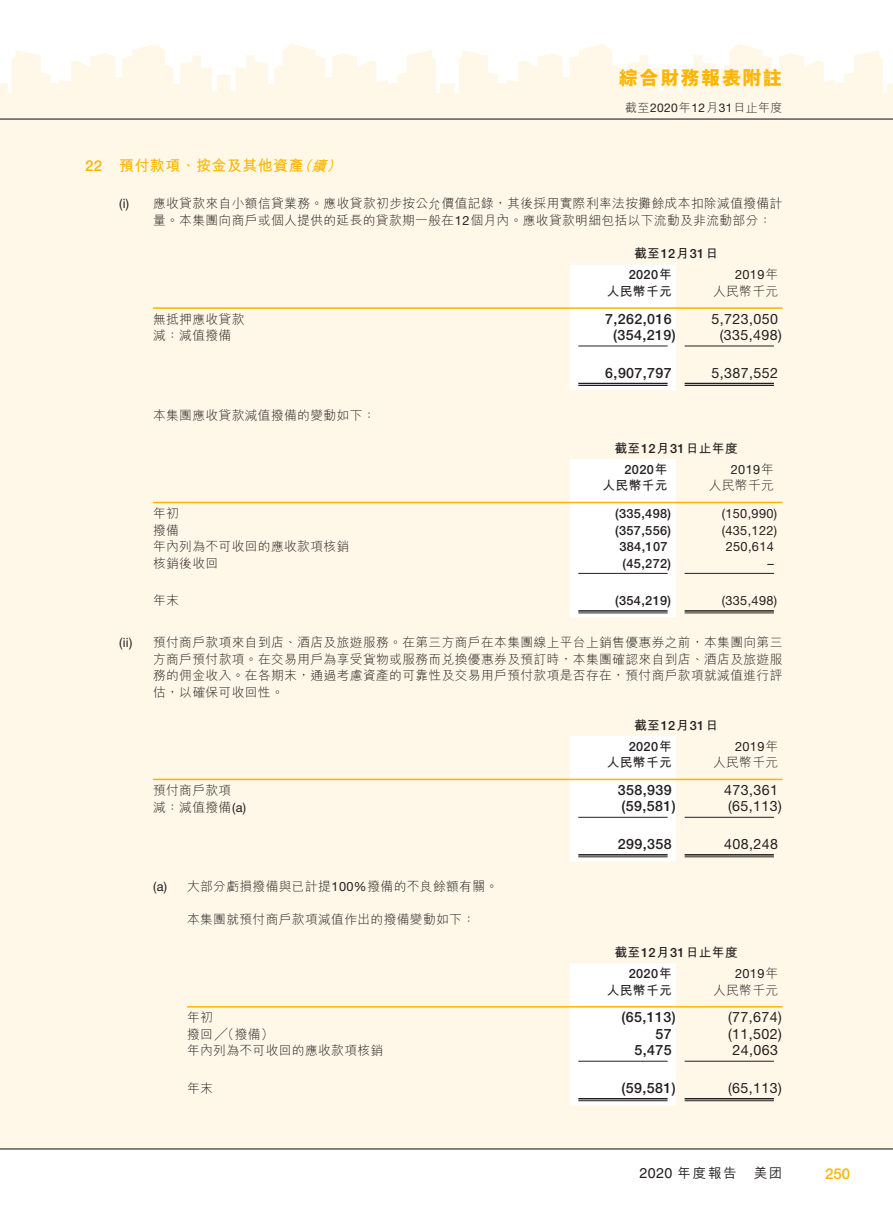
<style>
.page{position:relative;width:893px;height:1212px;background:#fff}
.page>*{position:absolute;margin:0;border:0;box-sizing:border-box;transform-origin:0 0}
.t1{font:800 19.5px "M Hei HK";letter-spacing:.055em;color:#ffb500}
.t2{font:700 15px "M Hei HK";letter-spacing:.03em;color:#ffb500}
.t3{font:500 15px "Helvetica Neue LT Std";color:#ffb500}
.t4{font:14.25px "Helvetica Neue LT Std";letter-spacing:.03em;color:#231f20}
.t5{font:500 14.25px "Helvetica Neue LT Std";letter-spacing:.03em;color:#231f20}
.t6{font:14.25px "Helvetica LT Std";color:#231f20}
.t7{font:italic 700 14.25px "M Hei HK";color:#ffb500}
.t8{font:500 13.5px "M Hei HKS";color:#231f20}
.t9{font:300 12.75px/16.5px "M Hei HK";letter-spacing:.03em;color:#231f20;text-align:justify}
.t10{font:12.75px "Helvetica Neue LT Std";letter-spacing:.03em;color:#231f20}
.t11{font:500 12.75px "Helvetica Neue LT Std";letter-spacing:.03em;color:#231f20}
.t12{font:700 12.75px "M Hei HK";letter-spacing:.03em;color:#231f20}
.t13{font:300 12px "M Hei HK";letter-spacing:.03em;color:#231f20}
.s1{font-family:"Helvetica Neue LT Std";font-weight:400}
.s2{font-family:"Helvetica Neue LT Std";font-weight:500}
.s3{font-family:"M Hei HK";font-weight:300}
.s4{font-family:"M Hei HK";font-weight:700}
.s5{font-family:"M Hei HK";font-weight:500;font-size:13.5px}
</style>
<div class="page">
<div style="left:0;top:119px;width:893px;height:1093px;background:#fff7e7"></div>
<div style="left:0;top:1148px;width:893px;height:64px;background:#fff"></div>
<hr style="left:0;top:1148px;width:893px;height:2px;background:#57585a">
<svg style="left:0;top:44px;width:893px;height:74px"></svg>
<hr style="left:0;top:118px;width:893px;height:2px;background:#57585a">
<div style="left:570px;top:265px;width:106px;height:125px;background:#fff"></div>
<hr style="left:153px;top:307px;width:417px;height:2px;background:#ffb500">
<hr style="left:570px;top:307px;width:106px;height:2px;background:#ffb500">
<hr style="left:676px;top:307px;width:106px;height:2px;background:#ffb500">
<hr style="left:578px;top:346px;width:90px;height:1px;background:#231f20">
<hr style="left:685px;top:346px;width:89px;height:1px;background:#231f20">
<hr style="left:578px;top:383px;width:90px;height:1px;background:#231f20">
<hr style="left:578px;top:385px;width:90px;height:1px;background:#231f20">
<hr style="left:685px;top:383px;width:89px;height:1px;background:#231f20">
<hr style="left:685px;top:385px;width:89px;height:1px;background:#231f20">
<div style="left:570px;top:459px;width:106px;height:159px;background:#fff"></div>
<hr style="left:153px;top:502px;width:417px;height:1px;background:#ffb500">
<hr style="left:570px;top:502px;width:106px;height:1px;background:#ffb500">
<hr style="left:676px;top:502px;width:106px;height:1px;background:#ffb500">
<hr style="left:578px;top:573px;width:90px;height:1px;background:#231f20">
<hr style="left:685px;top:573px;width:89px;height:1px;background:#231f20">
<hr style="left:578px;top:610px;width:90px;height:2px;background:#231f20">
<hr style="left:578px;top:613px;width:90px;height:1px;background:#231f20">
<hr style="left:685px;top:610px;width:89px;height:2px;background:#231f20">
<hr style="left:685px;top:613px;width:89px;height:1px;background:#231f20">
<div style="left:570px;top:736px;width:106px;height:125px;background:#fff"></div>
<hr style="left:153px;top:779px;width:417px;height:1px;background:#ffb500">
<hr style="left:570px;top:779px;width:106px;height:1px;background:#ffb500">
<hr style="left:676px;top:779px;width:106px;height:1px;background:#ffb500">
<hr style="left:578px;top:817px;width:90px;height:1px;background:#231f20">
<hr style="left:685px;top:817px;width:89px;height:1px;background:#231f20">
<hr style="left:578px;top:854px;width:90px;height:1px;background:#231f20">
<hr style="left:578px;top:856px;width:90px;height:1px;background:#231f20">
<hr style="left:685px;top:854px;width:89px;height:1px;background:#231f20">
<hr style="left:685px;top:856px;width:89px;height:1px;background:#231f20">
<div style="left:570px;top:963px;width:106px;height:142px;background:#fff"></div>
<hr style="left:187px;top:1006px;width:383px;height:1px;background:#ffb500">
<hr style="left:570px;top:1006px;width:106px;height:1px;background:#ffb500">
<hr style="left:676px;top:1006px;width:106px;height:1px;background:#ffb500">
<hr style="left:578px;top:1061px;width:90px;height:1px;background:#231f20">
<hr style="left:685px;top:1061px;width:89px;height:1px;background:#231f20">
<hr style="left:578px;top:1098px;width:90px;height:1px;background:#231f20">
<hr style="left:578px;top:1100px;width:90px;height:1px;background:#231f20">
<hr style="left:685px;top:1098px;width:89px;height:1px;background:#231f20">
<hr style="left:685px;top:1100px;width:89px;height:1px;background:#231f20">
<p class="t3" style="left:85px;top:156px;width:19px">22</p>
<p class="t2" style="left:119px;top:154px;width:186px">預付款項、按金及其他資產</p>
<p class="t7" style="left:297px;top:155px;width:21px">（</p>
<p class="t7" style="left:327px;top:155px;width:21px">(</p>
<p class="t7" style="left:312px;top:155px;width:21px">續</p>
<h1 class="t1" style="left:619px;top:65px;width:165px">綜合財務報表附註</h1>
<p class="t13" style="left:625px;top:102px;width:159px">截至<span class="s1">2020</span>年<span class="s1">12</span>月<span class="s1">31</span>日止年度</p>
<p class="t10" style="left:119px;top:196px;width:12px">) i(</p>
<p class="t10" style="left:119px;top:635px;width:15px">i i( )</p>
<p class="t9" style="left:153px;top:195px;width:631px">應收貸款來自小額信貸業務。應收貸款初步按公允價值記錄，其後採用實際利率法按攤餘成本扣除減值撥備計</p>
<p class="t9" style="left:153px;top:211px;width:620px">量。本集團向商戶或個人提供的延長的貸款期一般在<span class="s1">12</span>個月內。應收貸款明細包括以下流動及非流動部分：</p>
<p class="t12" style="left:634px;top:244px;width:85px">截至<span class="s2">12</span>月<span class="s2">31</span>日</p>
<p class="t10" style="left:735px;top:267px;width:45px">2019<span class="s3">年</span></p>
<p class="t11" style="left:629px;top:267px;width:45px">2020<span class="s4">年</span></p>
<p class="t12" style="left:607px;top:282px;width:67px">人民幣千元</p>
<p class="t9" style="left:713px;top:283px;width:67px">人民幣千元</p>
<p class="t9" style="left:153px;top:311px;width:93px">無抵押應收貸款</p>
<p class="t5" style="left:605px;top:310px;width:68px">7,262,016</p>
<p class="t4" style="left:712px;top:310px;width:68px">5,723,050</p>
<p class="t9" style="left:153px;top:327px;width:80px">減：減值撥備</p>
<p class="t5" style="left:613px;top:326px;width:64px">)354,219(</p>
<p class="t4" style="left:720px;top:326px;width:64px">)335,498(</p>
<p class="t5" style="left:605px;top:364px;width:68px">6,907,797</p>
<p class="t4" style="left:712px;top:364px;width:68px">5,387,552</p>
<p class="t9" style="left:153px;top:406px;width:224px">本集團應收貸款減值撥備的變動如下：</p>
<p class="t12" style="left:614px;top:439px;width:125px">截至<span class="s2">12</span>月<span class="s2">31</span>日止年度</p>
<p class="t10" style="left:731px;top:462px;width:45px">2019<span class="s3">年</span></p>
<p class="t11" style="left:624px;top:462px;width:45px">2020<span class="s4">年</span></p>
<p class="t12" style="left:602px;top:476px;width:67px">人民幣千元</p>
<p class="t9" style="left:709px;top:477px;width:67px">人民幣千元</p>
<p class="t9" style="left:153px;top:505px;width:27px">年初</p>
<p class="t11" style="left:615px;top:506px;width:58px">)335,498(</p>
<p class="t10" style="left:722px;top:506px;width:57px">)150,990(</p>
<p class="t9" style="left:153px;top:521px;width:27px">撥備</p>
<p class="t11" style="left:615px;top:522px;width:58px">)357,556(</p>
<p class="t10" style="left:722px;top:522px;width:57px">)435,122(</p>
<p class="t9" style="left:153px;top:538px;width:198px">年內列為不可收回的應收款項核銷</p>
<p class="t11" style="left:619px;top:539px;width:50px">384,107</p>
<p class="t10" style="left:726px;top:539px;width:50px">250,614</p>
<p class="t9" style="left:153px;top:554px;width:67px">核銷後收回</p>
<p class="t11" style="left:623px;top:555px;width:50px">)45,272(</p>
<p class="t10" style="left:768px;top:555px;width:8px">–</p>
<p class="t9" style="left:153px;top:592px;width:27px">年末</p>
<p class="t9" style="left:153px;top:634px;width:631px">預付商戶款項來自到店、酒店及旅遊服務。在第三方商戶在本集團線上平台上銷售優惠券之前，本集團向第三</p>
<p class="t11" style="left:615px;top:593px;width:58px">)354,219(</p>
<p class="t10" style="left:722px;top:593px;width:57px">)335,498(</p>
<p class="t9" style="left:153px;top:650px;width:631px">方商戶預付款項。在交易用戶為享受貨物或服務而兌換優惠券及預訂時，本集團確認來自到店、酒店及旅遊服務的佣金收入。在各期末，通過考慮資產的可靠性及交易用戶預付款項是否存在，預付商戶款項就減值進行評估，以確保可收回性。</p>
<p class="t12" style="left:634px;top:716px;width:85px">截至<span class="s2">12</span>月<span class="s2">31</span>日</p>
<p class="t10" style="left:735px;top:739px;width:45px">2019<span class="s3">年</span></p>
<p class="t11" style="left:629px;top:739px;width:45px">2020<span class="s4">年</span></p>
<p class="t9" style="left:153px;top:782px;width:80px">預付商戶款項</p>
<p class="t9" style="left:153px;top:798px;width:95px">減：減值撥備 <span class="s1">(a(</span></p>
<p class="t10" style="left:153px;top:879px;width:16px">a( )</p>
<p class="t9" style="left:187px;top:878px;width:313px">大部分虧損撥備與已計提<span class="s1">100%</span>撥備的不良餘額有關。</p>
<p class="t9" style="left:187px;top:911px;width:289px">本集團就預付商戶款項減值作出的撥備變動如下：</p>
<p class="t9" style="left:187px;top:1009px;width:27px">年初</p>
<p class="t9" style="left:187px;top:1026px;width:88px">撥回╱（撥備(</p>
<p class="t9" style="left:187px;top:1042px;width:198px">年內列為不可收回的應收款項核銷</p>
<p class="t9" style="left:187px;top:1080px;width:27px">年末</p>
<p class="t12" style="left:607px;top:753px;width:67px">人民幣千元</p>
<p class="t9" style="left:713px;top:754px;width:67px">人民幣千元</p>
<p class="t5" style="left:618px;top:781px;width:55px">358,939</p>
<p class="t4" style="left:724px;top:781px;width:55px">473,361</p>
<p class="t5" style="left:621px;top:798px;width:56px">)59,581(</p>
<p class="t4" style="left:728px;top:798px;width:55px">)65,113(</p>
<p class="t5" style="left:618px;top:835px;width:55px">299,358</p>
<p class="t4" style="left:724px;top:835px;width:55px">408,248</p>
<p class="t12" style="left:614px;top:943px;width:125px">截至<span class="s2">12</span>月<span class="s2">31</span>日止年度</p>
<p class="t10" style="left:735px;top:966px;width:45px">2019<span class="s3">年</span></p>
<p class="t11" style="left:629px;top:966px;width:45px">2020<span class="s4">年</span></p>
<p class="t12" style="left:607px;top:981px;width:67px">人民幣千元</p>
<p class="t9" style="left:713px;top:981px;width:67px">人民幣千元</p>
<p class="t5" style="left:622px;top:1009px;width:56px">)65,113(</p>
<p class="t4" style="left:728px;top:1009px;width:55px">)77,674(</p>
<p class="t5" style="left:656px;top:1025px;width:18px">57</p>
<p class="t4" style="left:728px;top:1025px;width:55px">)11,502(</p>
<p class="t5" style="left:635px;top:1042px;width:39px">5,475</p>
<p class="t4" style="left:733px;top:1042px;width:47px">24,063</p>
<p class="t5" style="left:622px;top:1079px;width:56px">)59,581(</p>
<p class="t4" style="left:728px;top:1079px;width:55px">)65,113(</p>
<p class="t6" style="left:639px;top:1165px;width:99px">2020 <span class="s5">年度報告</span></p>
<p class="t8" style="left:754px;top:1163px;width:30px">美團</p>
<p class="t3" style="left:825px;top:1165px;width:27px">250</p>
</div>
